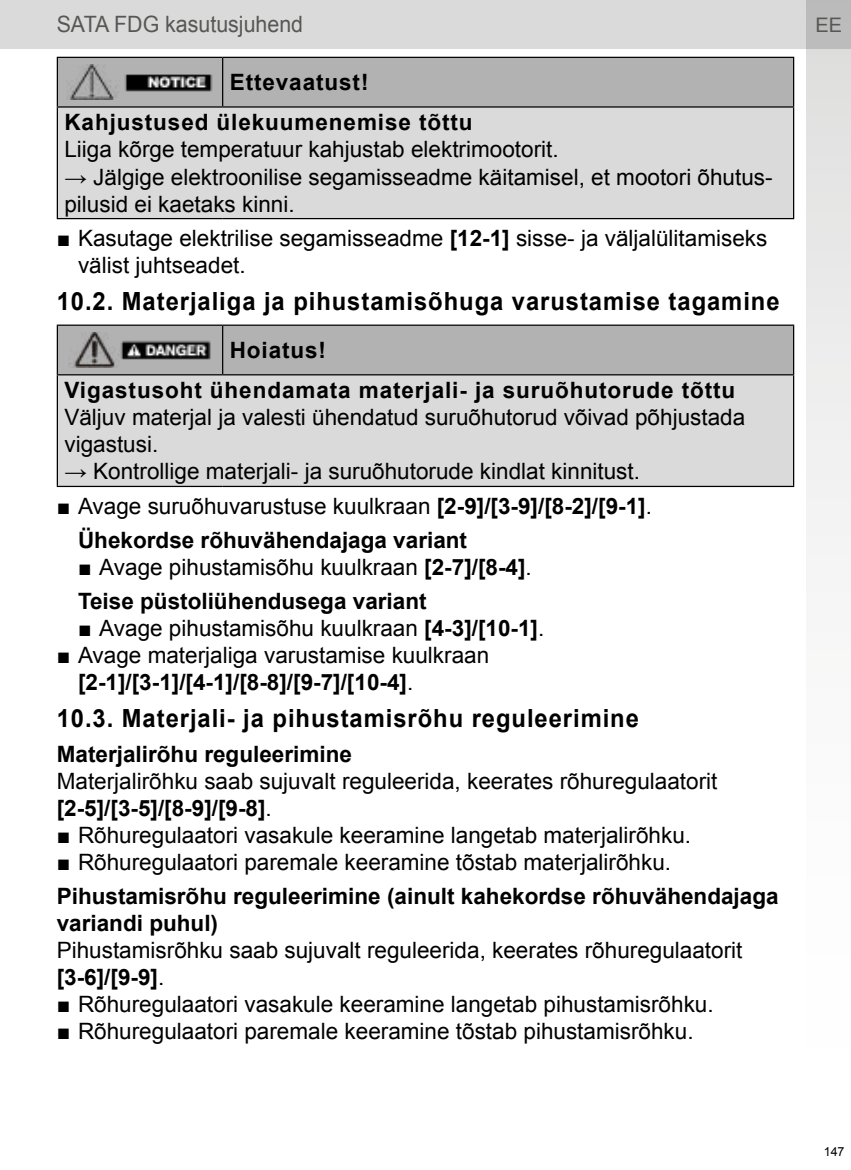
<style>
.page{position:relative;width:851px;height:1170px;background:#fff}
.page>*{position:absolute;margin:0;border:0;box-sizing:border-box;transform-origin:0 0}
.t1{font:700 25px "Arial";letter-spacing:.04em;color:#000;scale:.95 1}
.t2{font:22.5px/27px "Arial";color:#000}
.t3{font:700 22.5px/34px "Arial";color:#000}
.t4{font:700 22.5px/40px "Arial";letter-spacing:.04em;color:#000}
.t5{font:22.5px "Arial";color:#575756;scale:.95 1}
.t6{font:20px "Arial";color:#575756}
.t7{font:12.5px "Arial";color:#000}
.s1{font-weight:700}
.s2{font-weight:400}
</style>
<div class="page">
<div style="left:0;top:0;width:850px;height:49px;background:#dadada"></div>
<svg style="left:806px;top:0;width:44px;height:555px"></svg>
<div style="left:58px;top:58px;width:734px;height:48px;background:#b3b2b2"></div>
<div style="left:57px;top:107px;width:736px;height:111px;background:#dadada"></div>
<hr style="left:57px;top:58px;width:1px;height:48px;background:#000">
<hr style="left:222px;top:58px;width:1px;height:48px;background:#000">
<hr style="left:57px;top:106px;width:166px;height:2px;background:#000">
<hr style="left:57px;top:108px;width:1px;height:110px;background:#000">
<hr style="left:792px;top:108px;width:2px;height:110px;background:#000">
<hr style="left:57px;top:218px;width:166px;height:1px;background:#000">
<hr style="left:223px;top:218px;width:571px;height:1px;background:#000">
<hr style="left:57px;top:57px;width:166px;height:1px;background:#000">
<hr style="left:223px;top:57px;width:571px;height:1px;background:#000">
<hr style="left:792px;top:58px;width:2px;height:48px;background:#000">
<hr style="left:223px;top:106px;width:571px;height:2px;background:#000">
<img style="left:66px;top:64px;width:147px;height:36px">
<div style="left:58px;top:326px;width:734px;height:48px;background:#b3b2b2"></div>
<div style="left:57px;top:375px;width:736px;height:111px;background:#dadada"></div>
<hr style="left:57px;top:326px;width:1px;height:48px;background:#000">
<hr style="left:222px;top:326px;width:1px;height:48px;background:#000">
<hr style="left:57px;top:375px;width:1px;height:111px;background:#000">
<hr style="left:792px;top:375px;width:2px;height:111px;background:#000">
<hr style="left:57px;top:486px;width:166px;height:1px;background:#000">
<hr style="left:223px;top:486px;width:571px;height:1px;background:#000">
<hr style="left:57px;top:324px;width:166px;height:2px;background:#000">
<hr style="left:223px;top:324px;width:571px;height:2px;background:#000">
<hr style="left:792px;top:326px;width:2px;height:48px;background:#000">
<hr style="left:57px;top:374px;width:166px;height:1px;background:#000">
<hr style="left:223px;top:374px;width:571px;height:1px;background:#000">
<img style="left:68px;top:332px;width:144px;height:36px">
<p class="t5" style="left:57px;top:10px;width:261px">SATA FDG kasutusjuhend</p>
<p class="t6" style="left:815px;top:11px;width:28px">EE</p>
<p class="t4" style="left:64px;top:63px;width:409px;text-indent:165px">Ettevaatust!<br>Kahjustused ülekuumenemise tõttu</p>
<p class="t2" style="left:64px;top:136px;width:495px">Liiga kõrge temperatuur kahjustab elektrimootorit.</p>
<p class="t2" style="left:64px;top:163px;width:709px">→ Jälgige elektroonilise segamisseadme käitamisel, et mootori õhutus&shy;pilusid ei kaetaks kinni.</p>
<p class="t2" style="left:78px;top:225px;width:690px;text-indent:-21px">■ Kasutage elektrilise segamisseadme <span class="s1">[12‑1]</span> sisse- ja väljalülitamiseks välist juhtseadet.</p>
<p class="t1" style="left:57px;top:285px;width:762px">10.2. Materjaliga ja pihustamisõhuga varustamise tagamine</p>
<p class="t4" style="left:64px;top:331px;width:672px;text-indent:165px">Hoiatus!<br>Vigastusoht ühendamata materjali- ja suruõhutorude tõttu</p>
<p class="t2" style="left:64px;top:404px;width:682px">Väljuv materjal ja valesti ühendatud suruõhutorud võivad põhjustada vigastusi.</p>
<p class="t2" style="left:64px;top:458px;width:577px">→ Kontrollige materjali- ja suruõhutorude kindlat kinnitust.</p>
<p class="t3" style="left:78px;top:490px;width:575px;text-indent:-21px"><span class="s2">■ Avage suruõhuvarustuse kuulkraan</span> [2‑9]/[3‑9]/[8‑2]/[9‑1]<span class="s2">.<br></span>Ühekordse rõhuvähendajaga variant</p>
<p class="t3" style="left:78px;top:551px;width:455px"><span class="s2">■ Avage pihustamisõhu kuulkraan</span> [2‑7]/[8‑4]<span class="s2">.<br></span>Teise püstoliühendusega variant</p>
<p class="t2" style="left:78px;top:615px;width:468px">■ Avage pihustamisõhu kuulkraan <span class="s1">[4‑3]/[10‑1]</span>.</p>
<p class="t2" style="left:78px;top:642px;width:412px;text-indent:-21px">■ Avage materjaliga varustamise kuulkraan <span class="s1">[2‑1]/[3‑1]/[4‑1]/[8‑8]/[9‑7]/[10‑4]</span>.</p>
<p class="t1" style="left:57px;top:702px;width:614px">10.3. Materjali- ja pihustamisrõhu reguleerimine</p>
<p class="t3" style="left:57px;top:737px;width:297px">Materjalirõhu reguleerimine</p>
<p class="t2" style="left:57px;top:767px;width:662px">Materjalirõhku saab sujuvalt reguleerida, keerates rõhuregulaatorit <span class="s1">[2‑5]/[3‑5]/[8‑9]/[9‑8]</span>.</p>
<p class="t2" style="left:57px;top:821px;width:636px">■ Rõhuregulaatori vasakule keeramine langetab materjalirõhku.</p>
<p class="t2" style="left:57px;top:848px;width:615px">■ Rõhuregulaatori paremale keeramine tõstab materjalirõhku.</p>
<p class="t3" style="left:57px;top:882px;width:723px;line-height:27px">Pihustamisrõhu reguleerimine (ainult kahekordse rõhuvähendajaga variandi puhul)</p>
<p class="t2" style="left:57px;top:936px;width:687px">Pihustamisrõhku saab sujuvalt reguleerida, keerates rõhuregulaatorit <span class="s1">[3‑6]/[9‑9]</span>.</p>
<p class="t2" style="left:57px;top:990px;width:658px">■ Rõhuregulaatori vasakule keeramine langetab pihustamisrõhku.</p>
<p class="t2" style="left:57px;top:1017px;width:638px">■ Rõhuregulaatori paremale keeramine tõstab pihustamisrõhku.</p>
<p class="t7" style="left:823px;top:1143px;width:22px">147</p>
</div>
